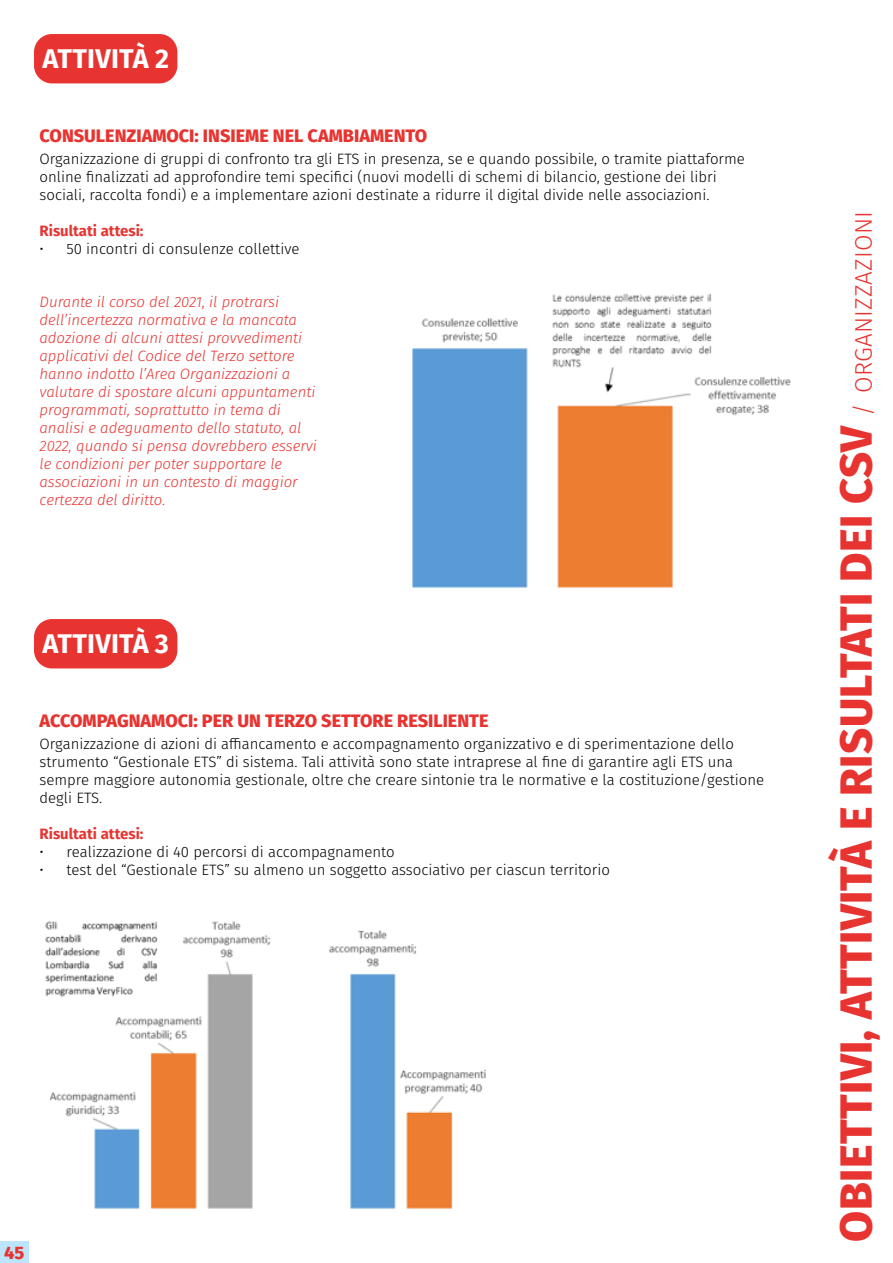
<style>
.page{position:relative;width:893px;height:1263px;background:#fff}
.page>*{position:absolute;margin:0;border:0;box-sizing:border-box;transform-origin:0 0}
.t1{font:800 45px "Fira Sans";letter-spacing:.01em;color:#e73431}
.t2{font:700 27px "Fira Sans";letter-spacing:.01em;color:#fff}
.t3{font:800 18px "Fira Sans";color:#e73431}
.t4{font:300 15px/18px "Fira Sans";color:#000}
.t5{font:italic 300 15px/18px "Fira Sans";color:#e73431}
.t6{font:700 15px "Fira Sans";color:#e73431}
.s1{font-weight:300;font-size:24px}
</style>
<div class="page">
<div style="left:0;top:1242px;width:29px;height:21px;background:#bce4fa"></div>
<div style="left:34px;top:34px;width:143px;height:49px;background:#e73431;border-radius:18px"></div>
<img style="left:412px;top:293px;width:379px;height:295px">
<div style="left:34px;top:619px;width:143px;height:49px;background:#e73431;border-radius:18px"></div>
<img style="left:45px;top:921px;width:441px;height:288px">
<h2 class="t2" style="left:43px;top:36px;width:128px">ATTIVITÀ 2</h2>
<p class="t3" style="left:40px;top:120px;width:389px">CONSULENZIAMOCI: INSIEME NEL CAMBIAMENTO</p>
<p class="t4" style="left:40px;top:149px;width:707px">Organizzazione di gruppi di confronto tra gli ETS in presenza, se e quando possibile, o tramite piattaforme online finalizzati ad approfondire temi specifici (nuovi modelli di schemi di bilancio, gestione dei libri sociali, raccolta fondi) e a implementare azioni destinate a ridurre il digital divide nelle associazioni.</p>
<p class="t6" style="left:40px;top:218px;width:105px">Risultati attesi:</p>
<p class="t4" style="left:40px;top:239px;width:261px">• 50 incontri di consulenze collettive</p>
<p class="t5" style="left:40px;top:293px;width:279px">Durante il corso del 2021, il protrarsi dell’incertezza normativa e la mancata adozione di alcuni attesi provvedimenti applicativi del Codice del Terzo settore hanno indotto l’Area Organizzazioni a valutare di spostare alcuni appuntamenti programmati, soprattutto in tema di analisi e adeguamento dello statuto, al 2022, quando si pensa dovrebbero esservi le condizioni per poter supportare le associazioni in un contesto di maggior certezza del diritto.</p>
<h2 class="t2" style="left:43px;top:621px;width:128px">ATTIVITÀ 3</h2>
<p class="t3" style="left:40px;top:705px;width:450px">ACCOMPAGNAMOCI: PER UN TERZO SETTORE RESILIENTE</p>
<p class="t4" style="left:40px;top:734px;width:726px">Organizzazione di azioni di affiancamento e accompagnamento organizzativo e di sperimentazione dello strumento “Gestionale ETS” di sistema. Tali attività sono state intraprese al fine di garantire agli ETS una sempre maggiore autonomia gestionale, oltre che creare sintonie tra le normative e la costituzione/gestione degli ETS.</p>
<p class="t6" style="left:40px;top:821px;width:105px">Risultati attesi:</p>
<p class="t4" style="left:40px;top:842px;width:357px">• realizzazione di 40 percorsi di accompagnamento</p>
<p class="t4" style="left:40px;top:860px;width:572px">• test del “Gestionale ETS” su almeno un soggetto associativo per ciascun territorio</p>
<p class="t3" style="left:4px;top:1237px;width:21px">45</p>
<h1 class="t1" style="left:817px;top:1241px;width:1032px;rotate:-90deg">OBIETTIVI, ATTIVITÀ E RISULTATI DEI CSV <span class="s1">/ ORGANIZZAZIONI</span></h1>
</div>
